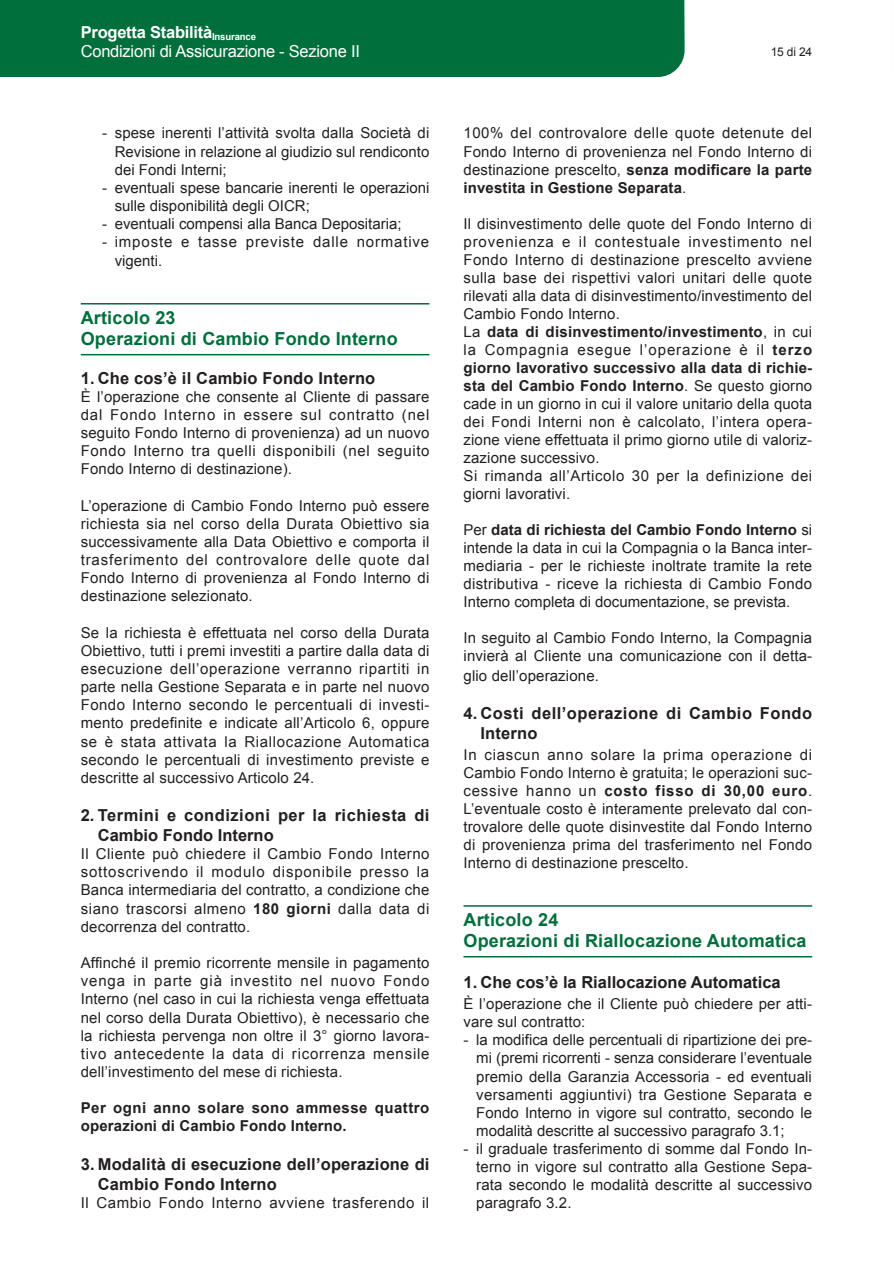
<style>
.page{position:relative;width:893px;height:1263px;background:#fff}
.page>*{position:absolute;margin:0;border:0;box-sizing:border-box;transform-origin:0 0}
.t1{font:700 18px/21.8px "Arial";letter-spacing:.01em;color:#006f3c}
.t2{font:700 16.5px/20px "Arial";letter-spacing:.01em;color:#231f20}
.t3{font:700 16.5px/20px "Arial";letter-spacing:.03em;color:#231f20}
.t4{font:16.5px/19.8px "Arial";letter-spacing:-.015em;color:#fff}
.t5{font:15px/18px "Arial";letter-spacing:.01em;color:#231f20;text-align:justify}
.t6{font:700 15px/18.1px "Arial";letter-spacing:.03em;color:#231f20}
.t7{font:15px/18.1px "Arial";letter-spacing:.055em;color:#231f20}
.t8{font:15px "Arial";letter-spacing:.04em;color:#231f20}
.t9{font:12px "Arial";color:#231f20}
.s1{font-weight:700}
</style>
<div class="page">
<div style="left:0;top:0;width:685px;height:77px;background:#006f3c"></div>
<hr style="left:81px;top:303px;width:348px;height:1px;background:#006f3c">
<hr style="left:81px;top:354px;width:348px;height:1px;background:#006f3c">
<hr style="left:463px;top:905px;width:349px;height:2px;background:#006f3c">
<hr style="left:463px;top:956px;width:349px;height:1px;background:#006f3c">
<p class="t4" style="left:81px;top:22px;width:281px"><span class="s1">Progetta Stabilità</span><sub>Insurance<br></sub>Condizioni di Assicurazione - Sezione II</p>
<p class="t5" style="left:115px;top:124px;width:316px;text-indent:-13px">- spese inerenti l’attività svolta dalla Società di Revisione in relazione al giudizio sul rendiconto dei Fondi Interni;</p>
<p class="t5" style="left:115px;top:179px;width:316px;text-indent:-13px">- eventuali spese bancarie inerenti le operazioni sulle disponibilità degli OICR;</p>
<p class="t5" style="left:102px;top:215px;width:301px">- eventuali compensi alla Banca Depositaria;</p>
<p class="t7" style="left:115px;top:233px;width:316px;text-indent:-13px">- imposte e tasse previste dalle normative vigenti.</p>
<p class="t1" style="left:81px;top:307px;width:318px">Articolo 23<br>Operazioni di Cambio Fondo Interno</p>
<p class="t2" style="left:81px;top:368px;width:296px">1. Che cos’è il Cambio Fondo Interno</p>
<p class="t5" style="left:81px;top:387px;width:350px">È l’operazione che consente al Cliente di passare dal Fondo Interno in essere sul contratto (nel seguito Fondo Interno di provenienza) ad un nuovo Fondo Interno tra quelli disponibili (nel seguito Fondo Interno di destinazione).</p>
<p class="t5" style="left:81px;top:496px;width:350px">L’operazione di Cambio Fondo Interno può essere richiesta sia nel corso della Durata Obiettivo sia successivamente alla Data Obiettivo e comporta il trasferimento del controvalore delle quote dal Fondo Interno di provenienza al Fondo Interno di destinazione selezionato.</p>
<p class="t5" style="left:81px;top:623px;width:350px">Se la richiesta è effettuata nel corso della Durata Obiettivo, tutti i premi investiti a partire dalla data di esecuzione dell’operazione verranno ripartiti in parte nella Gestione Separata e in parte nel nuovo Fondo Interno secondo le percentuali di investi&shy;mento predefinite e indicate all’Articolo 6, oppure se è stata attivata la Riallocazione Automatica secondo le percentuali di investimento previste e descritte al successivo Articolo 24.</p>
<p class="t3" style="left:98px;top:806px;width:333px;text-indent:-17px">2. Termini e condizioni per la richiesta di<br>Cambio Fondo Interno</p>
<p class="t5" style="left:81px;top:845px;width:350px">Il Cliente può chiedere il Cambio Fondo Interno sottoscrivendo il modulo disponibile presso la Banca intermediaria del contratto, a condizione che siano trascorsi almeno <span class="s1">180 giorni</span> dalla data di decorrenza del contratto.</p>
<p class="t5" style="left:81px;top:954px;width:350px">Affinché il premio ricorrente mensile in pagamento venga in parte già investito nel nuovo Fondo Interno (nel caso in cui la richiesta venga effettuata nel corso della Durata Obiettivo), è necessario che la richiesta pervenga non oltre il 3° giorno lavora&shy;tivo antecedente la data di ricorrenza mensile dell’investimento del mese di richiesta.</p>
<p class="t6" style="left:81px;top:1099px;width:350px">Per ogni anno solare sono ammesse quattro operazioni di Cambio Fondo Interno.</p>
<p class="t2" style="left:98px;top:1154px;width:333px;text-indent:-17px">3. Modalità di esecuzione dell’operazione di<br>Cambio Fondo Interno</p>
<p class="t8" style="left:81px;top:1192px;width:350px">Il Cambio Fondo Interno avviene trasferendo il</p>
<p class="t9" style="left:771px;top:43px;width:43px">15 di 24</p>
<p class="t5" style="left:463px;top:124px;width:350px">100% del controvalore delle quote detenute del Fondo Interno di provenienza nel Fondo Interno di destinazione prescelto, <span class="s1">senza modificare la parte investita in Gestione Separata</span>.</p>
<p class="t5" style="left:463px;top:215px;width:350px;text-align:left">Il disinvestimento delle quote del Fondo Interno di provenienza e il contestuale investimento nel Fondo Interno di destinazione prescelto avviene sulla base dei rispettivi valori unitari delle quote rilevati alla data di disinvestimento/investimento del Cambio Fondo Interno.<br>La <span class="s1">data di disinvestimento/investimento</span>, in cui la Compagnia esegue l’operazione è il <span class="s1">terzo giorno lavorativo successivo alla data di richie&shy;sta del Cambio Fondo Interno</span>. Se questo giorno cade in un giorno in cui il valore unitario della quota dei Fondi Interni non è calcolato, l’intera opera&shy;zione viene effettuata il primo giorno utile di valoriz&shy;zazione successivo.<br>Si rimanda all’Articolo 30 per la definizione dei giorni lavorativi.</p>
<p class="t5" style="left:463px;top:521px;width:350px">Per <span class="s1">data di richiesta del Cambio Fondo Interno</span> si intende la data in cui la Compagnia o la Banca inter&shy;mediaria - per le richieste inoltrate tramite la rete distributiva - riceve la richiesta di Cambio Fondo Interno completa di documentazione, se prevista.</p>
<p class="t5" style="left:463px;top:629px;width:350px">In seguito al Cambio Fondo Interno, la Compagnia invierà al Cliente una comunicazione con il detta-</p>
<p class="t5" style="left:463px;top:667px;width:137px">glio dell’operazione.</p>
<p class="t3" style="left:480px;top:704px;width:333px;text-indent:-17px">4. Costi dell’operazione di Cambio Fondo<br>Interno</p>
<p class="t5" style="left:463px;top:746px;width:350px">In ciascun anno solare la prima operazione di Cambio Fondo Interno è gratuita; le operazioni suc&shy;cessive hanno un <span class="s1">costo fisso di 30,00 euro</span>.<br>L’eventuale costo è interamente prelevato dal con&shy;trovalore delle quote disinvestite dal Fondo Interno di provenienza prima del trasferimento nel Fondo Interno di destinazione prescelto.</p>
<p class="t1" style="left:463px;top:909px;width:345px">Articolo 24<br>Operazioni di Riallocazione Automatica</p>
<p class="t2" style="left:463px;top:973px;width:319px">1. Che cos’è la Riallocazione Automatica</p>
<p class="t5" style="left:463px;top:995px;width:350px">È l’operazione che il Cliente può chiedere per atti&shy;vare sul contratto:</p>
<p class="t5" style="left:476px;top:1031px;width:337px;text-indent:-13px">- la modifica delle percentuali di ripartizione dei pre&shy;mi (premi ricorrenti - senza considerare l’eventuale premio della Garanzia Accessoria - ed eventuali versamenti aggiuntivi) tra Gestione Separata e Fondo Interno in vigore sul contratto, secondo le modalità descritte al successivo paragrafo 3.1;</p>
<p class="t5" style="left:476px;top:1139px;width:337px;text-indent:-13px">- il graduale trasferimento di somme dal Fondo In&shy;terno in vigore sul contratto alla Gestione Sepa&shy;rata secondo le modalità descritte al successivo paragrafo 3.2.</p>
</div>
